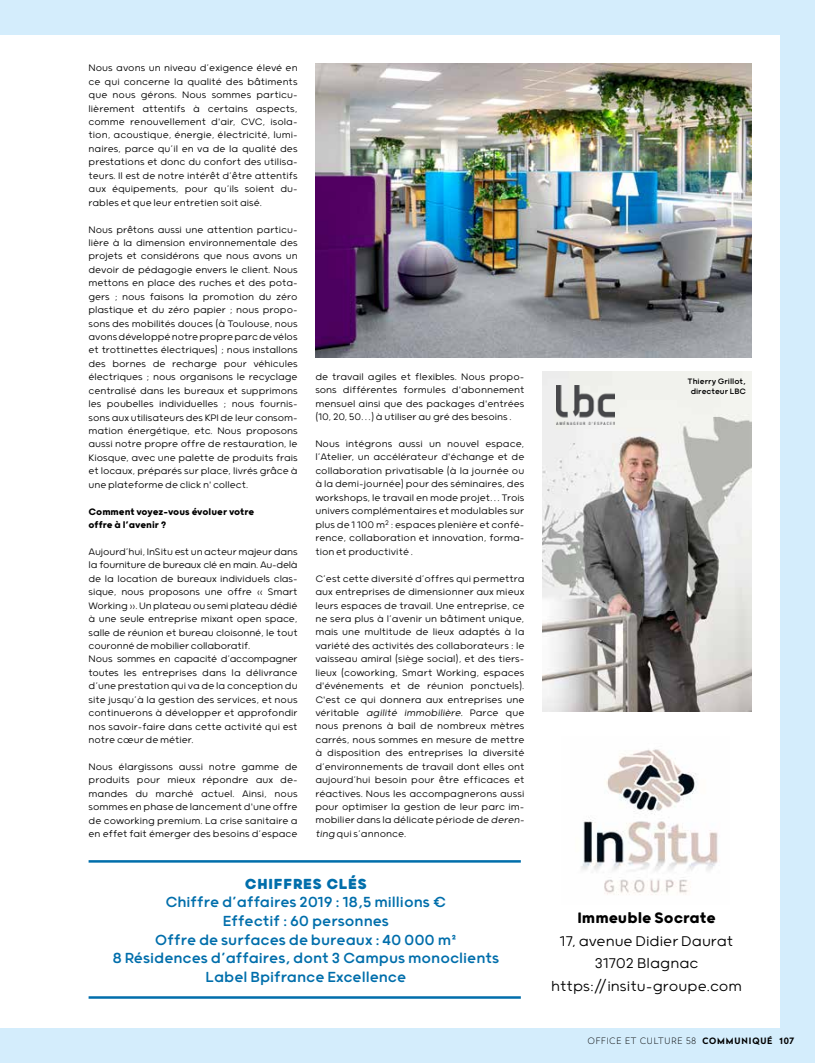
<style>
.page{position:relative;width:815px;height:1063px;background:#d4edfc}
.page>*{position:absolute;margin:0;border:0;box-sizing:border-box;transform-origin:0 0}
.t1{font:700 18.12px "Grold Rounded";color:#000}
.t2{font:17.5px/18.8px "Grold Rounded";color:#006eab;text-align:center}
.t3{font:900 17.5px "Grold Rounded";letter-spacing:.05em;color:#006eab}
.t4{font:300 16.88px/22.5px "Grold Rounded";color:#000;text-align:center}
.t5{font:300 11.25px/13.4px "Grold Rounded";letter-spacing:-.005em;color:#000;text-align:justify}
.t6{font:700 11.25px/13.4px "Grold Rounded";color:#000}
.t7{font:9.38px/10px "Grold Rounded";color:#000;text-align:center}
.t8{font:100 8.75px "Radikal";letter-spacing:.1em;color:#000}
.s1{font-style:italic}
.s2{font-weight:700}
</style>
<div class="page">
<div style="left:0;top:35px;width:780px;height:993px;background:#fff"></div>
<hr style="left:89px;top:996px;width:432px;height:3px;background:#006eab">
<hr style="left:89px;top:860px;width:432px;height:3px;background:#006eab">
<img style="left:315px;top:64px;width:436px;height:293px">
<img style="left:581px;top:749px;width:137px;height:146px">
<img style="left:542px;top:371px;width:209px;height:340px">
<img style="left:556px;top:386px;width:59px;height:39px">
<p class="t5" style="left:89px;top:61px;width:211px">Nous avons un niveau d’exigence élevé en ce qui concerne la qualité des bâtiments que nous gérons. Nous sommes particu&shy;lièrement attentifs à certains aspects, comme renouvellement d'air, CVC, isola&shy;tion, acoustique, énergie, électricité, lumi&shy;naires, parce qu’il en va de la qualité des prestations et donc du confort des utilisa&shy;teurs. Il est de notre intérêt d’être attentifs aux équipements, pour qu’ils soient du&shy;rables et que leur entretien soit aisé.</p>
<p class="t5" style="left:89px;top:222px;width:211px">Nous prêtons aussi une attention particu&shy;lière à la dimension environnementale des projets et considérons que nous avons un devoir de pédagogie envers le client. Nous mettons en place des ruches et des pota&shy;gers ; nous faisons la promotion du zéro plastique et du zéro papier ; nous propo&shy;sons des mobilités douces (à Toulouse, nous avons développé notre propre parc de vélos et trottinettes électriques) ; nous installons des bornes de recharge pour véhicules électriques ; nous organisons le recyclage centralisé dans les bureaux et supprimons les poubelles individuelles ; nous fournis&shy;sons aux utilisateurs des KPI de leur consom&shy;mation énergétique, etc. Nous proposons aussi notre propre offre de restauration, le Kiosque, avec une palette de produits frais et locaux, préparés sur place, livrés grâce à une plateforme de click n' collect.</p>
<p class="t6" style="left:89px;top:504px;width:167px">Comment voyez-vous évoluer votre offre à l’avenir ?</p>
<p class="t5" style="left:89px;top:545px;width:211px;text-align:left">Aujourd’hui, InSitu est un acteur majeur dans la fourniture de bureaux clé en main. Au-delà de la location de bureaux individuels clas&shy;sique, nous proposons une offre « Smart Working ». Un plateau ou semi plateau dédié à une seule entreprise mixant open space, salle de réunion et bureau cloisonné, le tout couronné de mobilier collaboratif.<br>Nous sommes en capacité d’accompagner toutes les entreprises dans la délivrance d’une prestation qui va de la conception du site jusqu’à la gestion des services, et nous continuerons à développer et approfondir nos savoir-faire dans cette activité qui est notre cœur de métier.</p>
<p class="t5" style="left:89px;top:759px;width:211px">Nous élargissons aussi notre gamme de produits pour mieux répondre aux de&shy;mandes du marché actuel. Ainsi, nous sommes en phase de lancement d'une offre de coworking premium. La crise sanitaire a en effet fait émerger des besoins d’espace</p>
<p class="t5" style="left:315px;top:369px;width:211px">de travail agiles et flexibles. Nous propo&shy;sons différentes formules d'abonnement mensuel ainsi que des packages d'entrées (10, 20, 50…) à utiliser au gré des besoins .</p>
<p class="t5" style="left:315px;top:437px;width:211px">Nous intégrons aussi un nouvel espace, l’Atelier, un accélérateur d'échange et de collaboration privatisable (à la journée ou à la demi-journée) pour des séminaires, des workshops, le travail en mode projet… Trois univers complémentaires et modulables sur plus de 1 100 m<sup>2</sup> : espaces plenière et confé&shy;rence, collaboration et innovation, forma&shy;tion et productivité .</p>
<p class="t5" style="left:315px;top:571px;width:211px">C’est cette diversité d’offres qui permettra aux entreprises de dimensionner aux mieux leurs espaces de travail. Une entreprise, ce ne sera plus à l’avenir un bâtiment unique, mais une multitude de lieux adaptés à la variété des activités des collaborateurs : le vaisseau amiral (siège social), et des tiers&shy;lieux (coworking, Smart Working, espaces d'événements et de réunion ponctuels).<br>C'est ce qui donnera aux entreprises une véritable <span class="s1">agilité immobilière</span>. Parce que nous prenons à bail de nombreux mètres carrés, nous sommes en mesure de mettre à disposition des entreprises la diversité d’environnements de travail dont elles ont aujourd’hui besoin pour être efficaces et réactives. Nous les accompagnerons aussi pour optimiser la gestion de leur parc im&shy;mobilier dans la délicate période de <span class="s1">deren&shy;ting</span> qui s’annonce.</p>
<h2 class="t3" style="left:245px;top:873px;width:124px">CHIFFRES CLÉS</h2>
<h2 class="t2" style="left:113px;top:892px;width:388px">Chiffre d’affaires 2019 : 18,5 millions €<br>Effectif : 60 personnes<br>Offre de surfaces de bureaux : 40 000 m²<br>8 Résidences d’affaires, dont 3 Campus monoclients Label Bpifrance Excellence</h2>
<p class="t7" style="left:688px;top:376px;width:60px">Thierry Grillot, directeur LBC</p>
<h1 class="t1" style="left:577px;top:907px;width:140px">Immeuble Socrate</h1>
<h3 class="t4" style="left:551px;top:929px;width:192px">17, avenue Didier Daurat<br>31702 Blagnac https://insitu-groupe.com</h3>
<p class="t8" style="left:588px;top:1034px;width:208px">OFFICE ET CULTURE 58 <span class="s2">COMMUNIQUÉ 107</span></p>
</div>
